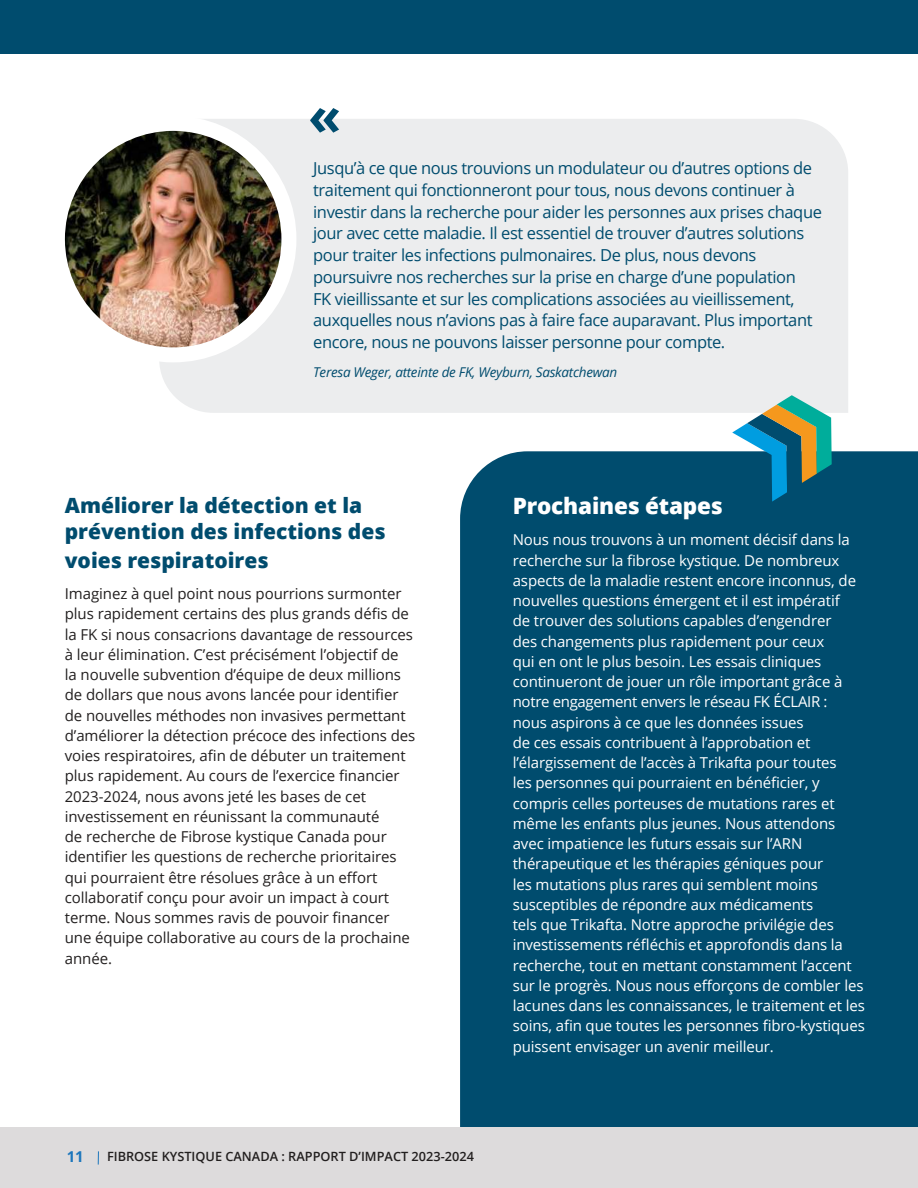
<style>
.page{position:relative;width:918px;height:1188px;background:#fff}
.page>*{position:absolute;margin:0;border:0;box-sizing:border-box;transform-origin:0 0}
.t1{font:700 54px "Open Sans";color:#004c6e}
.t2{font:800 22.5px "Open Sans";letter-spacing:-.01em;color:#fff}
.t3{font:800 21px/26.2px "Open Sans";color:#004c6e}
.t4{font:16.5px/21.8px "Open Sans";letter-spacing:-.025em;color:#004c6e}
.t5{font:15px/20.2px "Open Sans";letter-spacing:-.01em;color:#fff}
.t6{font:15px/20.2px "Open Sans";letter-spacing:-.005em;color:#221f1f}
.t7{font:700 15px "Open Sans";color:#1c76bc}
.t8{font:italic 13.5px "Open Sans";letter-spacing:-.02em;color:#004c6e}
.t9{font:600 12.75px "Open Sans";color:#221f1f}
</style>
<div class="page">
<div style="left:159px;top:119px;width:689px;height:294px;background:#ecedee"></div>
<div style="left:460px;top:451px;width:458px;height:677px;background:#004c6e"></div>
<div style="left:0;top:1128px;width:918px;height:60px;background:#dddbdc"></div>
<svg style="left:98px;top:1151px;width:1px;height:14px"></svg>
<svg style="left:732px;top:395px;width:100px;height:107px;background:#4c8b91"></svg>
<img style="left:66px;top:130px;width:223px;height:225px">
<div style="left:50px;top:116px;width:246px;height:246px;border:15px solid #fff;border-radius:50%"></div>
<div style="left:0;top:0;width:918px;height:54px;background:#004c6e"></div>
<h1 class="t1" style="left:308px;top:94px;width:35px">«</h1>
<p class="t4" style="left:313px;top:159px;width:510px">Jusqu’à ce que nous trouvions un modulateur ou d’autres options de traitement qui fonctionneront pour tous, nous devons continuer à investir dans la recherche pour aider les personnes aux prises chaque jour avec cette maladie. Il est essentiel de trouver d’autres solutions pour traiter les infections pulmonaires. De plus, nous devons poursuivre nos recherches sur la prise en charge d’une population<br>FK vieillissante et sur les complications associées au vieillissement, auxquelles nous n’avions pas à faire face auparavant. Plus important encore, nous ne pouvons laisser personne pour compte.</p>
<p class="t8" style="left:313px;top:363px;width:306px">Teresa Weger, atteinte de FK, Weyburn, Saskatchewan</p>
<h3 class="t3" style="left:65px;top:494px;width:322px">Améliorer la détection et la prévention des infections des</h3>
<h3 class="t3" style="left:65px;top:549px;width:205px">voies respiratoires</h3>
<p class="t6" style="left:65px;top:583px;width:352px">Imaginez à quel point nous pourrions surmonter plus rapidement certains des plus grands défis de la FK si nous consacrions davantage de ressources à leur élimination. C’est précisément l’objectif de<br>la nouvelle subvention d’équipe de deux millions de dollars que nous avons lancée pour identifier de nouvelles méthodes non invasives permettant d’améliorer la détection précoce des infections des voies respiratoires, afin de débuter un traitement plus rapidement. Au cours de l’exercice financier 2023-2024, nous avons jeté les bases de cet investissement en réunissant la communauté<br>de recherche de Fibrose kystique Canada pour identifier les questions de recherche prioritaires qui pourraient être résolues grâce à un effort collaboratif conçu pour avoir un impact à court terme. Nous sommes ravis de pouvoir financer une équipe collaborative au cours de la prochaine année.</p>
<p class="t7" style="left:67px;top:1151px;width:19px">11</p>
<p class="t9" style="left:107px;top:1152px;width:368px">FIBROSE KYSTIQUE CANADA : RAPPORT D’IMPACT 2023-2024</p>
<h2 class="t2" style="left:513px;top:497px;width:212px">Prochaines étapes</h2>
<p class="t5" style="left:513px;top:531px;width:354px">Nous nous trouvons à un moment décisif dans la recherche sur la fibrose kystique. De nombreux aspects de la maladie restent encore inconnus, de nouvelles questions émergent et il est impératif<br>de trouver des solutions capables d’engendrer<br>des changements plus rapidement pour ceux<br>qui en ont le plus besoin. Les essais cliniques continueront de jouer un rôle important grâce à notre engagement envers le réseau FK ÉCLAIR : nous aspirons à ce que les données issues<br>de ces essais contribuent à l’approbation et l’élargissement de l’accès à Trikafta pour toutes<br>les personnes qui pourraient en bénéficier, y compris celles porteuses de mutations rares et même les enfants plus jeunes. Nous attendons avec impatience les futurs essais sur l’ARN thérapeutique et les thérapies géniques pour<br>les mutations plus rares qui semblent moins susceptibles de répondre aux médicaments<br>tels que Trikafta. Notre approche privilégie des investissements réfléchis et approfondis dans la recherche, tout en mettant constamment l’accent sur le progrès. Nous nous efforçons de combler les lacunes dans les connaissances, le traitement et les soins, afin que toutes les personnes fibro-kystiques puissent envisager un avenir meilleur.</p>
</div>
